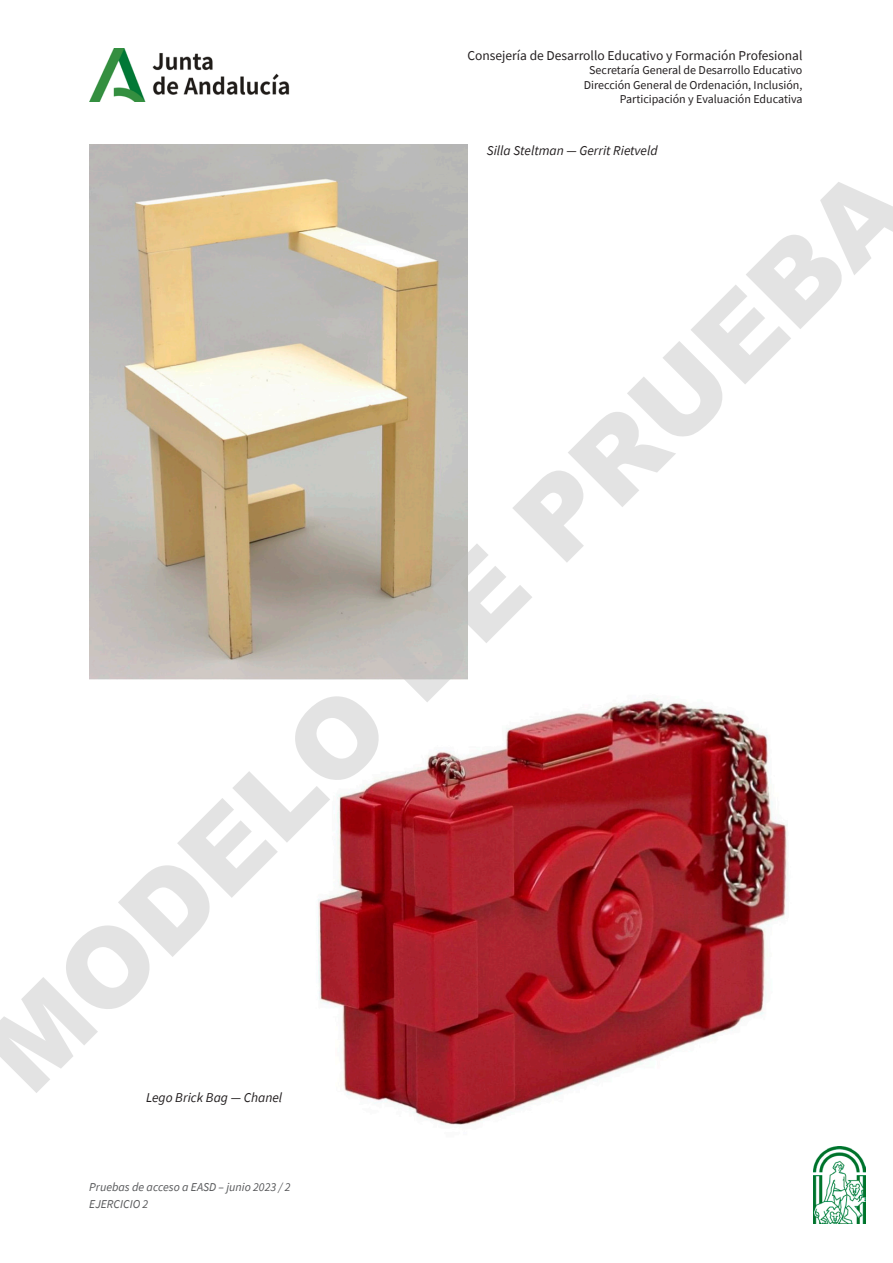
<style>
.page{position:relative;width:893px;height:1263px;background:#fff}
.page>*{position:absolute;margin:0;border:0;box-sizing:border-box;transform-origin:0 0}
.t1{font:900 108px "Arial";color:rgb(191 191 191/.43)}
.t2{font:13.5px "Source Sans Pro";color:#231f20}
.t3{font:italic 13.5px "Source Sans Pro";color:#231f20}
.t4{font:12px/14.4px "Source Sans Pro";color:#231f20;text-align:right}
.t5{font:italic 12px/16.5px "Source Sans Pro";color:#57585a}
</style>
<div class="page">
<img style="left:318px;top:698px;width:470px;height:427px">
<img style="left:89px;top:145px;width:379px;height:535px">
<img style="left:89px;top:49px;width:201px;height:52px">
<img style="left:813px;top:1147px;width:53px;height:76px">
<p class="t2" style="left:467px;top:47px;width:336px">Consejería de Desarrollo Educativo y Formación Profesional</p>
<p class="t4" style="left:584px;top:63px;width:220px">Secretaría General de Desarrollo Educativo<br>Dirección General de Ordenación, Inclusión,<br>Participación y Evaluación Educativa</p>
<p class="t3" style="left:487px;top:142px;width:172px">Silla Steltman — Gerrit Rietveld</p>
<h1 class="t1" style="left:-52px;top:1016px;width:1249px;rotate:-45deg">MODELO DE PRUEBA</h1>
<p class="t3" style="left:146px;top:1088px;width:138px">Lego Brick Bag — Chanel</p>
<p class="t5" style="left:89px;top:1179px;width:203px">Pruebas de acceso a EASD – junio 2023 / 2<br>EJERCICIO 2</p>
</div>
